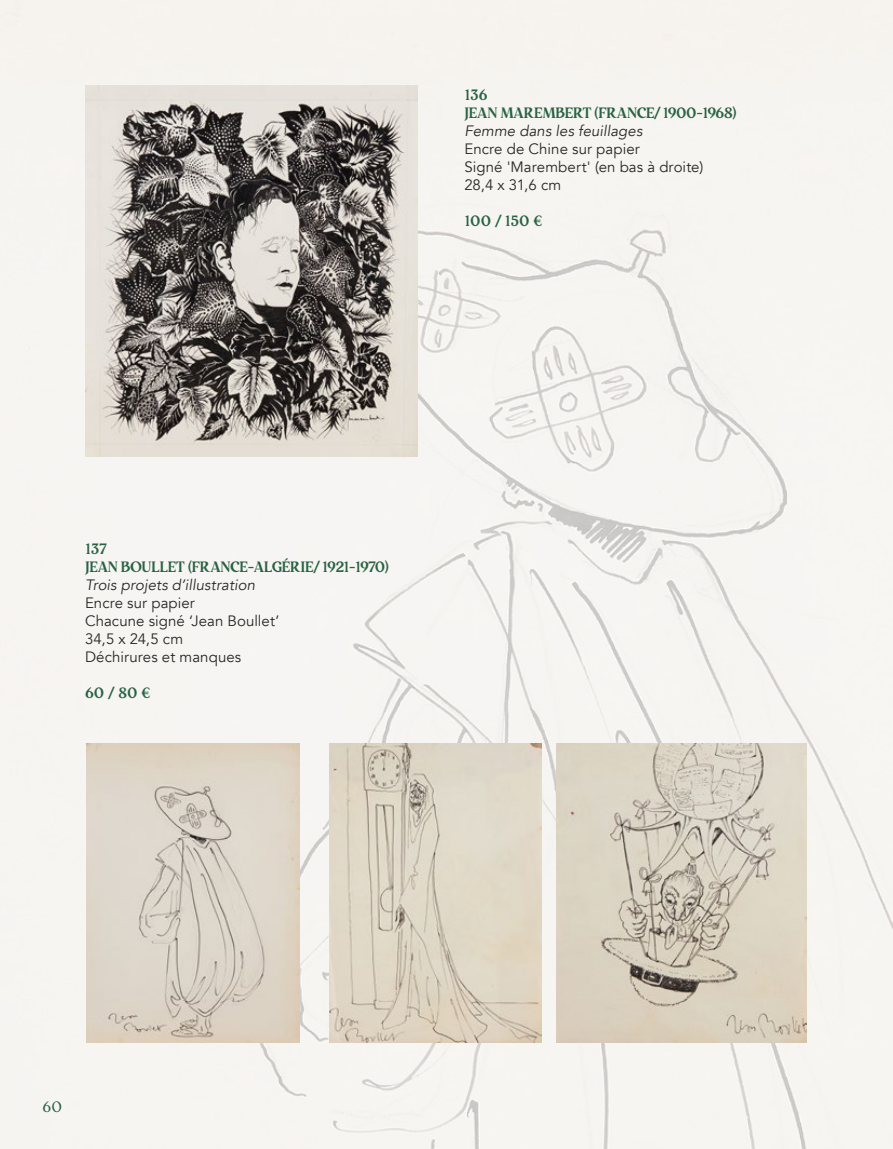
<style>
.page{position:relative;width:893px;height:1149px;background:#fff}
.page>*{position:absolute;margin:0;border:0;box-sizing:border-box;transform-origin:0 0}
.t1{font:15px/18px "Avenir";letter-spacing:.005em;color:#282827}
.t2{font:700 15px/18px "Restora";letter-spacing:-.025em;color:#286243}
.t3{font:italic 15px "Avenir";letter-spacing:.005em;color:#282827}
.t4{font:15px "Restora";color:#286243}
</style>
<div class="page">
<div style="left:0;top:0;width:893px;height:1148px;background:#f7f5f2"></div>
<img style="left:86px;top:742px;width:214px;height:300px">
<img style="left:329px;top:742px;width:212px;height:300px">
<img style="left:557px;top:742px;width:250px;height:300px">
<img style="left:85px;top:85px;width:333px;height:371px">
<p class="t2" style="left:464px;top:86px;width:274px">136<br>JEAN MAREMBERT (FRANCE/ 1900-1968)</p>
<p class="t3" style="left:464px;top:122px;width:179px">Femme dans les feuillages</p>
<p class="t1" style="left:464px;top:140px;width:240px">Encre de Chine sur papier<br>Signé 'Marembert' (en bas à droite)<br>28,4 x 31,6 cm</p>
<p class="t2" style="left:464px;top:212px;width:80px">100 / 150 €</p>
<p class="t2" style="left:85px;top:539px;width:306px">137<br>JEAN BOULLET (FRANCE-ALGÉRIE/ 1921-1970)</p>
<p class="t3" style="left:85px;top:575px;width:172px">Trois projets d’illustration</p>
<p class="t1" style="left:85px;top:593px;width:196px">Encre sur papier<br>Chacune signé ‘Jean Boullet’<br>34,5 x 24,5 cm<br>Déchirures et manques</p>
<p class="t2" style="left:85px;top:683px;width:67px">60 / 80 €</p>
<p class="t4" style="left:43px;top:1096px;width:21px">60</p>
</div>
